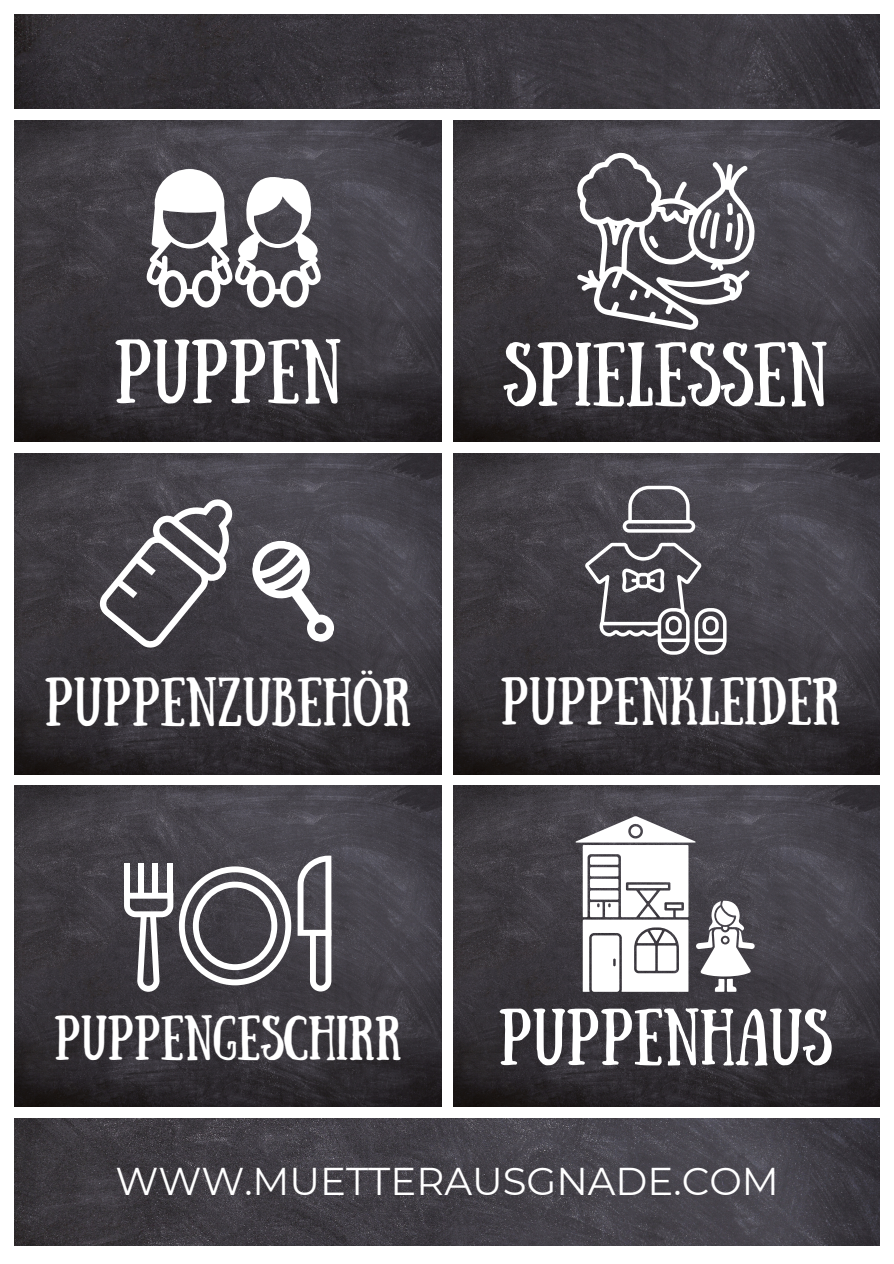
<style>
.page{position:relative;width:894px;height:1264px;background:#fff}
.page>*{position:absolute;margin:0;border:0;box-sizing:border-box;transform-origin:0 0}
.t1{font:64.05px "Sunday";color:#fff}
.t2{font:56.7px "Sunday";color:#fff}
.t3{font:48.6px "Sunday";color:#fff}
.t4{font:47.7px "Sunday";color:#fff}
.t5{font:44.7px "Sunday";color:#fff}
.t6{font:38.7px "Montserrat";color:#fff}
</style>
<div class="page">
<img style="left:15px;top:121px;width:427px;height:321px">
<img style="left:453px;top:121px;width:425px;height:321px">
<img style="left:15px;top:453px;width:427px;height:321px">
<img style="left:453px;top:453px;width:425px;height:321px">
<img style="left:15px;top:785px;width:427px;height:321px">
<img style="left:453px;top:785px;width:425px;height:321px">
<img style="left:15px;top:14px;width:863px;height:95px">
<img style="left:15px;top:1118px;width:863px;height:127px">
<svg style="left:584px;top:486px;width:142px;height:168px;background:#636166"></svg>
<svg style="left:576px;top:152px;width:179px;height:178px"></svg>
<svg style="left:124px;top:892px;width:49px;height:99px"></svg>
<div style="left:167px;top:863px;width:6px;height:32px;background:#fff"></div>
<div style="left:152px;top:863px;width:6px;height:32px;background:#fff"></div>
<div style="left:138px;top:863px;width:6px;height:32px;background:#fff"></div>
<div style="left:124px;top:863px;width:6px;height:32px;background:#fff"></div>
<svg style="left:179px;top:866px;width:112px;height:119px"></svg>
<svg style="left:297px;top:855px;width:34px;height:136px"></svg>
<svg style="left:144px;top:169px;width:179px;height:138px"></svg>
<svg style="left:90px;top:475px;width:259px;height:181px;background:#5c5a5f"></svg>
<svg style="left:575px;top:816px;width:179px;height:175px"></svg>
<p class="t1" style="left:114px;top:327px;width:229px">PUPPEN</p>
<p class="t1" style="left:503px;top:329px;width:326px">SPIELESSEN</p>
<p class="t3" style="left:44px;top:667px;width:368px">PUPPENZUBEHÖR</p>
<p class="t4" style="left:500px;top:667px;width:341px">PUPPENKLEIDER</p>
<p class="t5" style="left:54px;top:1006px;width:349px">PUPPENGESCHIRR</p>
<p class="t2" style="left:498px;top:997px;width:335px">PUPPENHAUS</p>
<p class="t6" style="left:115px;top:1157px;width:664px">WWW.MUETTERAUSGNADE.COM</p>
</div>
